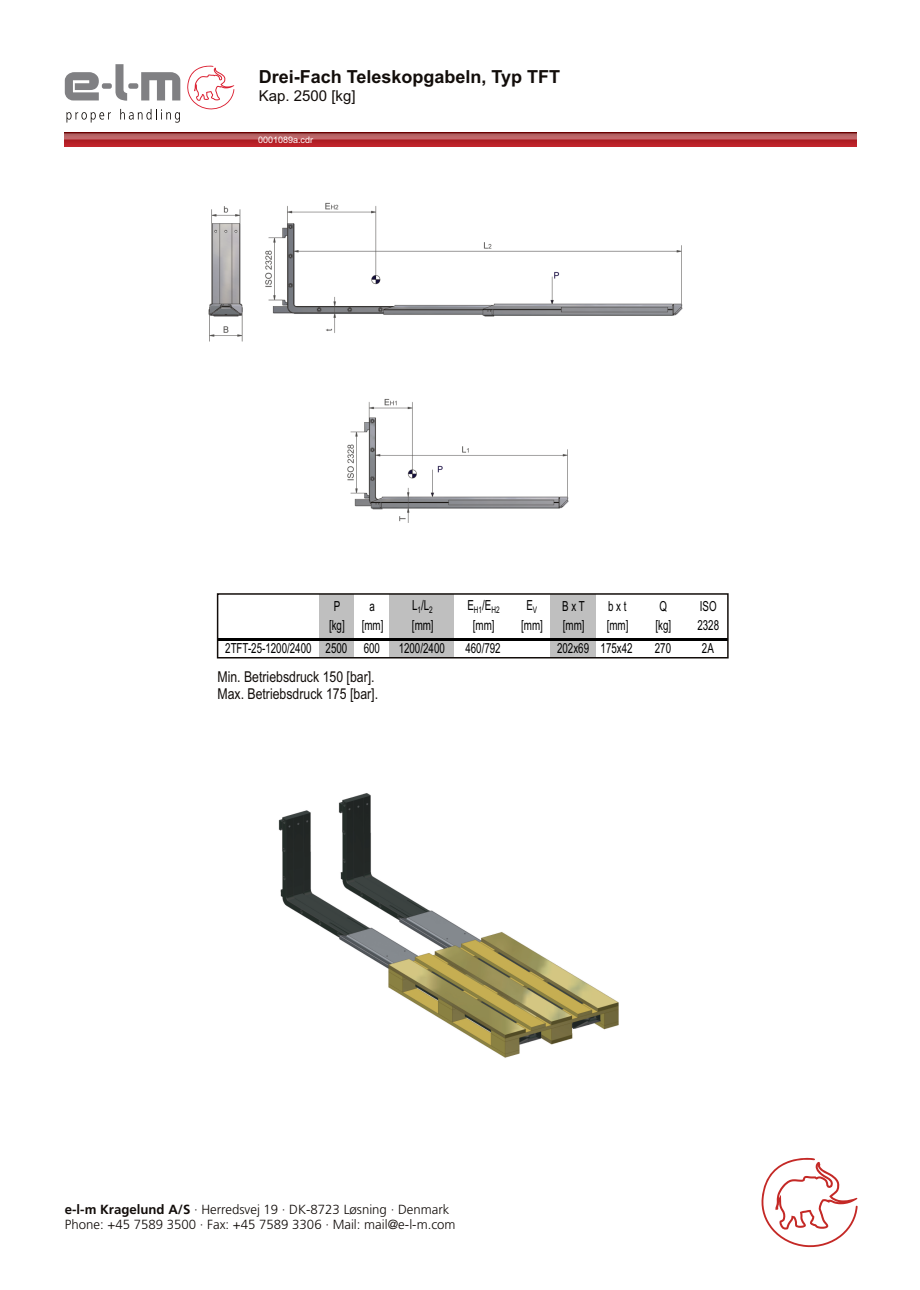
<style>
.page{position:relative;width:920px;height:1290px;background:#fff}
.page>*{position:absolute;margin:0;border:0;box-sizing:border-box;transform-origin:0 0}
.t1{font:700 18px "Arial";color:#120d0a}
.t2{font:15px/17px "Arial Narrow";color:#120d0a}
.t3{font:15px "Arial";color:#120d0a}
.t4{font:13.8px/18.6px "Arial";color:#000;scale:.7 1}
.t5{font:300 13.2px/15.3px "Frutiger LT Com";color:#120d0a}
.t6{font:9.15px "Arial";color:#000;scale:.7 1}
.t7{font:9px "Arial";color:#fff}
.s1{font-style:inherit}
</style>
<div class="page">
<svg style="left:187px;top:65px;width:47px;height:45px"></svg>
<div style="left:102px;top:83px;width:10px;height:6px;background:#808083;border-radius:2px"></div>
<div style="left:128px;top:83px;width:10px;height:6px;background:#808083;border-radius:2px"></div>
<svg style="left:66px;top:112px;width:45px;height:11px"></svg>
<svg style="left:120px;top:109px;width:60px;height:14px"></svg>
<svg style="left:65px;top:72px;width:34px;height:28px"></svg>
<svg style="left:141px;top:72px;width:39px;height:28px"></svg>
<svg style="left:115px;top:64px;width:12px;height:37px"></svg>
<img style="left:65px;top:132px;width:792px;height:14px">
<svg style="left:761px;top:1157px;width:97px;height:91px"></svg>
<div style="left:319px;top:594px;width:35px;height:64px;background:#bfbfbf"></div>
<div style="left:390px;top:594px;width:64px;height:64px;background:#bfbfbf"></div>
<div style="left:550px;top:594px;width:45px;height:64px;background:#bfbfbf"></div>
<hr style="left:218px;top:638px;width:510px;height:2px;background:#000">
<img style="left:208px;top:202px;width:475px;height:140px">
<img style="left:278px;top:793px;width:341px;height:265px">
<img style="left:347px;top:398px;width:222px;height:125px">
<div style="left:217px;top:593px;width:512px;height:65px;border:2px solid #120d0a"></div>
<h1 class="t1" style="left:259px;top:70px;width:303px">Drei-Fach Teleskopgabeln, Typ TFT</h1>
<p class="t3" style="left:259px;top:90px;width:98px">Kap. 2500 [kg]</p>
<p class="t7" style="left:258px;top:136px;width:57px">0001089a.cdr</p>
<p class="t4" style="left:329px;top:598px;width:24px;text-align:center">P [kg]</p>
<p class="t4" style="left:362px;top:598px;width:33px;text-align:center">a [mm]</p>
<p class="t4" style="left:412px;top:596px;width:33px;line-height:20.2px">L<sub>1</sub>/L<sub>2 </sub>[mm]</p>
<p class="t6" style="left:467px;top:606px;width:47px"><sup>E</sup>H1<sup>/E</sup>H2</p>
<p class="t4" style="left:473px;top:617px;width:33px">[mm]</p>
<p class="t4" style="left:521px;top:596px;width:33px;line-height:20.2px;text-align:center">E<sub>V </sub>[mm]</p>
<p class="t4" style="left:562px;top:598px;width:34px">B x T [mm]</p>
<p class="t4" style="left:607px;top:598px;width:33px">b x t [mm]</p>
<p class="t4" style="left:655px;top:598px;width:24px">Q [kg]</p>
<p class="t4" style="left:697px;top:598px;width:33px">ISO<br>2328</p>
<p class="t4" style="left:225px;top:640px;width:223px">2TFT-25-1200/2400 2500 600</p>
<p class="t4" style="left:399px;top:640px;width:67px">1200/2400</p>
<p class="t4" style="left:465px;top:640px;width:52px">460/792</p>
<p class="t4" style="left:557px;top:640px;width:110px">202x69 175x42</p>
<p class="t4" style="left:655px;top:640px;width:25px">270</p>
<p class="t4" style="left:702px;top:640px;width:19px">2A</p>
<p class="t2" style="left:217px;top:670px;width:162px">Min. Betriebsdruck 150 [bar].<br>Max. Betriebsdruck 175 [bar].</p>
<p class="t5" style="left:65px;top:1203px;width:392px"><span class="s1">e-l-m Kragelund A/S</span> · Herredsvej 19 · DK-8723 Løsning · Denmark<br>Phone: +45 7589 3500 · Fax: +45 7589 3306 · Mail: mail@e-l-m.com</p>
</div>
